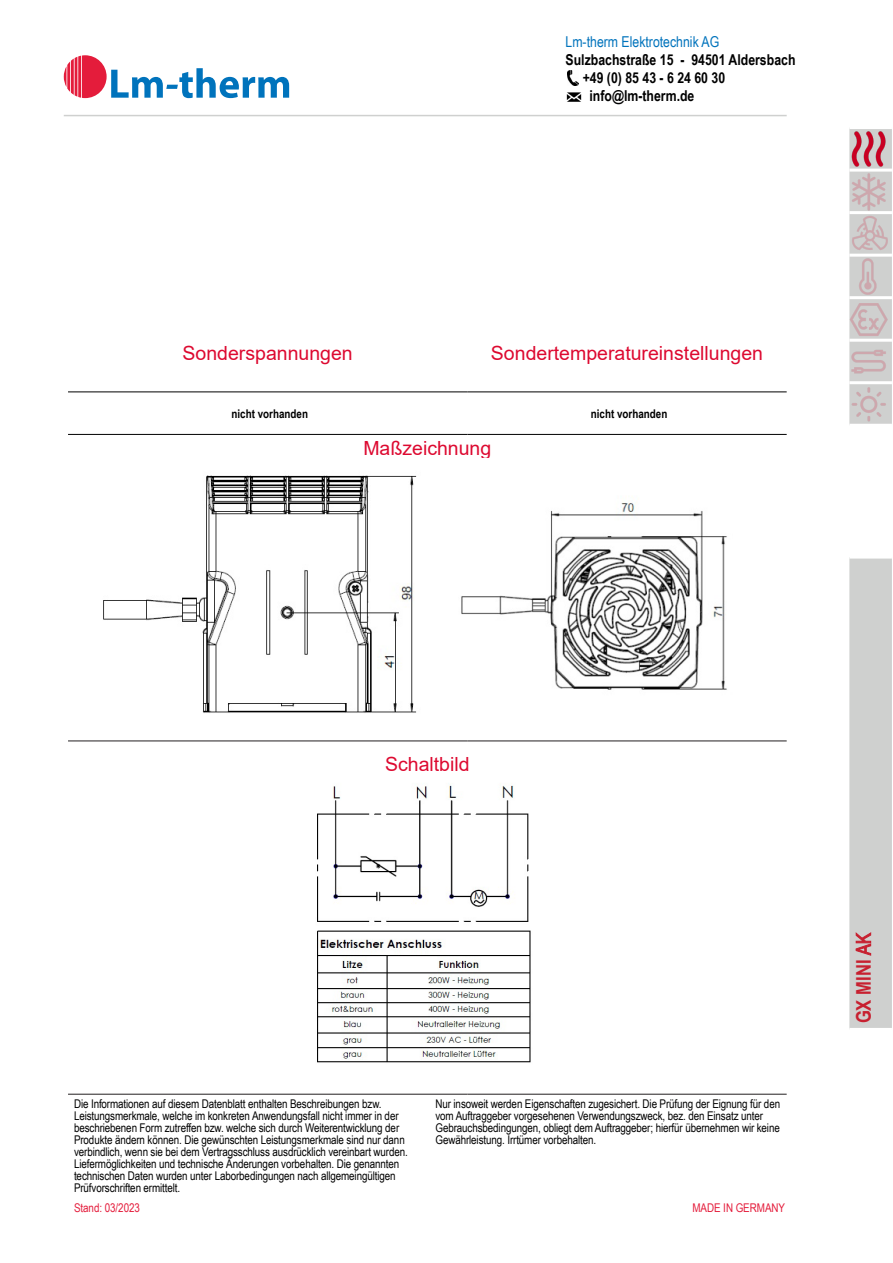
<style>
.page{position:relative;width:893px;height:1263px;background:#fff}
.page>*{position:absolute;margin:0;border:0;box-sizing:border-box;transform-origin:0 0}
.t1{font:700 20.25px "Arial Narrow";color:#c72030}
.t2{font:19.5px "Arial";color:#dd0930}
.t3{font:700 15px "Arial Narrow";color:#000001}
.t4{font:15px "Arial Narrow";color:#0073bc}
.t5{font:12px/12px "Arial Narrow";letter-spacing:-.01em;color:#000001}
.t6{font:700 12px "Arial Narrow";color:#000001}
.t7{font:12px "Arial Narrow";letter-spacing:-.005em;color:#e41c3b}
.s1{font-weight:400}
</style>
<div class="page">
<hr style="left:64px;top:115px;width:723px;height:1px;background:#cfd0cf">
<svg style="left:64px;top:55px;width:225px;height:43px"></svg>
<hr style="left:68px;top:741px;width:399px;height:1px;background:#231f20">
<hr style="left:467px;top:741px;width:320px;height:1px;background:#231f20">
<hr style="left:68px;top:1094px;width:399px;height:1px;background:#231f20">
<hr style="left:467px;top:1094px;width:320px;height:1px;background:#231f20">
<hr style="left:68px;top:392px;width:399px;height:1px;background:#000001">
<hr style="left:467px;top:392px;width:320px;height:1px;background:#000001">
<hr style="left:68px;top:434px;width:399px;height:1px;background:#000001">
<hr style="left:467px;top:434px;width:320px;height:1px;background:#000001">
<img style="left:103px;top:475px;width:624px;height:238px">
<img style="left:317px;top:783px;width:214px;height:280px">
<img style="left:567px;top:71px;width:11px;height:15px">
<img style="left:566px;top:92px;width:16px;height:10px">
<svg style="left:849px;top:129px;width:43px;height:899px"></svg>
<hr style="left:849px;top:169px;width:43px;height:3px;background:#fff">
<hr style="left:849px;top:211px;width:43px;height:3px;background:#fff">
<hr style="left:849px;top:254px;width:43px;height:3px;background:#fff">
<hr style="left:849px;top:296px;width:43px;height:3px;background:#fff">
<hr style="left:849px;top:339px;width:43px;height:3px;background:#fff">
<hr style="left:849px;top:381px;width:43px;height:3px;background:#fff">
<hr style="left:849px;top:424px;width:43px;height:3px;background:#fff">
<hr style="left:849px;top:556px;width:43px;height:3px;background:#fff">
<img style="left:849px;top:129px;width:40px;height:40px">
<img style="left:849px;top:172px;width:40px;height:39px">
<img style="left:849px;top:214px;width:40px;height:40px">
<img style="left:849px;top:257px;width:40px;height:39px">
<img style="left:849px;top:299px;width:40px;height:40px">
<img style="left:849px;top:342px;width:40px;height:39px">
<img style="left:849px;top:384px;width:40px;height:40px">
<p class="t4" style="left:566px;top:31px;width:155px">Lm-therm Elektrotechnik AG</p>
<p class="t3" style="left:566px;top:48px;width:231px">Sulzbachstraße 15 - 94501 Aldersbach</p>
<p class="t3" style="left:583px;top:66px;width:144px">+49 (0) 85 43 - 6 24 60 30</p>
<p class="t3" style="left:589px;top:84px;width:106px">info@lm-therm.de</p>
<p class="t2" style="left:183px;top:340px;width:172px">Sonderspannungen</p>
<p class="t2" style="left:491px;top:340px;width:274px">Sondertemperatureinstellungen</p>
<p class="t6" style="left:232px;top:404px;width:78px">nicht vorhanden</p>
<p class="t6" style="left:591px;top:404px;width:78px">nicht vorhanden</p>
<p class="t2" style="left:363px;top:434px;width:129px">Maßzeichnung</p>
<p class="t2" style="left:385px;top:751px;width:86px">Schaltbild</p>
<p class="t5" style="left:74px;top:1097px;width:335px">Die Informationen auf diesem Datenblatt enthalten Beschreibungen bzw.<br>Leistungsmerkmale, welche im konkreten Anwendungsfall nicht immer in der beschriebenen Form zutreffen bzw. welche sich durch Weiterentwicklung der Produkte ändern können. Die gewünschten Leistungsmerkmale sind nur dann verbindlich, wenn sie bei dem Vertragsschluss ausdrücklich vereinbart wurden.<br>Liefermöglichkeiten und technische Änderungen vorbehalten. Die genannten technischen Daten wurden unter Laborbedingungen nach allgemeingültigen Prüfvorschriften ermittelt.</p>
<p class="t7" style="left:74px;top:1199px;width:67px">Stand: 03/2023</p>
<p class="t7" style="left:692px;top:1199px;width:94px">MADE IN GERMANY</p>
<p class="t5" style="left:435px;top:1097px;width:346px">Nur insoweit werden Eigenschaften zugesichert. Die Prüfung der Eignung für den vom Auftraggeber vorgesehenen Verwendungszweck, bez. den Einsatz unter Gebrauchsbedingungen, obliegt dem Auftraggeber; hierfür übernehmen wir keine Gewährleistung. Irrtümer vorbehalten.</p>
<p class="t1" style="left:848px;top:1023px;width:92px;rotate:-90deg">GX MINI <span class="s1">AK</span></p>
</div>
